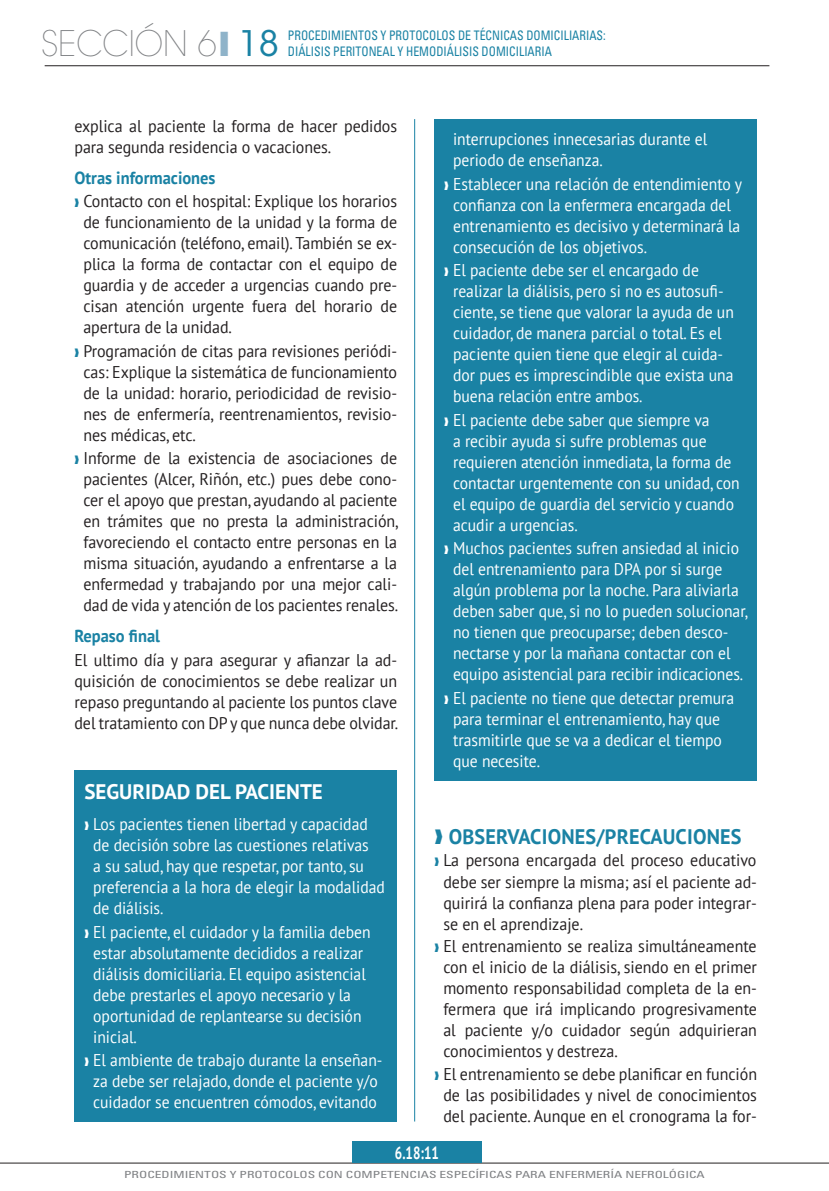
<style>
.page{position:relative;width:829px;height:1191px;background:#fff}
.page>*{position:absolute;margin:0;border:0;box-sizing:border-box;transform-origin:0 0}
.t1{font:200 35px "ITC Avant Garde Std";color:#808285;scale:.95 1}
.CPO_DE_TEXTO_GENERAL{font:700 21px "PT Sans";letter-spacing:.01em;color:#1a82a4;scale:.96 1}
.t2{font:700 21px "PT Sans";color:#fff}
.CPO_DE_TEXTO_GENERAL-2{font:700 17.5px "PT Sans";color:#1a82a4;scale:.94 1}
.t3{font:700 17.5px "PT Sans";color:#fff;scale:.75 1}
.t4{font:16.97px/21px "PT Sans";color:#fff;scale:.92 1}
.CPO_DE_TEXTO_GENERAL-3{font:16.97px/21px "PT Sans";letter-spacing:-.005em;color:#231f20;text-align:justify;scale:.94 1}
.BAJO_NUMERO{font:condensed 13.12px "Univers LT Std";color:#1a82a4;scale:.9 1}
.t5{font:condensed 9.8px "Univers LT Std";color:#808285;scale:1.37 1}
.s1{color:#8fb3c9}
.s2{font-weight:400;color:#1a82a4}
.s3{color:#1a82a4}
</style>
<div class="page">
<hr style="left:0;top:1162px;width:828px;height:1px;background:#231f20">
<hr style="left:45px;top:65px;width:724px;height:1px;background:#231f20">
<div style="left:74px;top:770px;width:323px;height:351px;background:#1a82a4"></div>
<div style="left:434px;top:119px;width:322px;height:661px;background:#1a82a4"></div>
<hr style="left:414px;top:119px;width:1px;height:1002px;background:#1a82a4">
<div style="left:352px;top:1141px;width:129px;height:22px;background:#1a82a4"></div>
<p class="t1" style="left:41px;top:23px;width:252px">SECCIÓN 6<span class="s1">❙</span> <span class="s2">18</span></p>
<p class="BAJO_NUMERO" style="left:288px;top:27px;width:354px">PROCEDIMIENTOS Y PROTOCOLOS DE TÉCNICAS DOMICILIARIAS:</p>
<p class="BAJO_NUMERO" style="left:288px;top:43px;width:295px">DIÁLISIS PERITONEAL Y HEMODIÁLISIS DOMICILIARIA</p>
<p class="CPO_DE_TEXTO_GENERAL-3" style="left:74px;top:115px;width:345px">explica al paciente la forma de hacer pedidos para segunda residencia o vacaciones.</p>
<p class="CPO_DE_TEXTO_GENERAL-2" style="left:74px;top:166px;width:152px">Otras informaciones</p>
<p class="CPO_DE_TEXTO_GENERAL-3" style="left:83px;top:190px;width:335px;text-indent:-9px"><span class="s3">❱</span> Contacto con el hospital: Explique los horarios de funcionamiento de la unidad y la forma de comunicación (teléfono, email). También se ex&shy;plica la forma de contactar con el equipo de guardia y de acceder a urgencias cuando pre&shy;cisan atención urgente fuera del horario de apertura de la unidad.</p>
<p class="CPO_DE_TEXTO_GENERAL-3" style="left:83px;top:340px;width:335px;text-indent:-9px"><span class="s3">❱</span> Programación de citas para revisiones periódi&shy;cas: Explique la sistemática de funcionamiento de la unidad: horario, periodicidad de revisio&shy;nes de enfermería, reentrenamientos, revisio&shy;nes médicas, etc.</p>
<p class="CPO_DE_TEXTO_GENERAL-3" style="left:74px;top:447px;width:346px;text-align:center"><span class="s3">❱</span> Informe de la existencia de asociaciones de pacientes (Alcer, Riñón, etc.) pues debe cono&shy;cer el apoyo que prestan, ayudando al paciente en trámites que no presta la administración, favoreciendo el contacto entre personas en la misma situación, ayudando a enfrentarse a la enfermedad y trabajando por una mejor cali&shy;dad de vida y atención de los pacientes renales.</p>
<p class="CPO_DE_TEXTO_GENERAL-2" style="left:74px;top:624px;width:92px">Repaso final</p>
<p class="CPO_DE_TEXTO_GENERAL-3" style="left:74px;top:649px;width:346px">El ultimo día y para asegurar y afianzar la ad&shy;quisición de conocimientos se debe realizar un repaso preguntando al paciente los puntos clave del tratamiento con DP y que nunca debe olvidar.</p>
<p class="t4" style="left:453px;top:128px;width:278px">interrupciones innecesarias durante el periodo de enseñanza.</p>
<p class="t4" style="left:453px;top:173px;width:315px;text-indent:-9px">❱ Establecer una relación de entendimiento y confianza con la enfermera encargada del entrenamiento es decisivo y determinará la consecución de los objetivos.</p>
<p class="t4" style="left:453px;top:259px;width:307px;text-indent:-9px">❱ El paciente debe ser el encargado de realizar la diálisis, pero si no es autosufi&shy;ciente, se tiene que valorar la ayuda de un cuidador, de manera parcial o total. Es el paciente quien tiene que elegir al cuida&shy;dor pues es imprescindible que exista una buena relación entre ambos.</p>
<p class="t4" style="left:453px;top:409px;width:313px;text-indent:-9px">❱ El paciente debe saber que siempre va<br>a recibir ayuda si sufre problemas que requieren atención inmediata, la forma de contactar urgentemente con su unidad, con el equipo de guardia del servicio y cuando acudir a urgencias.</p>
<p class="t4" style="left:453px;top:537px;width:322px;text-indent:-9px">❱ Muchos pacientes sufren ansiedad al inicio del entrenamiento para DPA por si surge algún problema por la noche. Para aliviarla deben saber que, si no lo pueden solucionar, no tienen que preocuparse; deben desco&shy;nectarse y por la mañana contactar con el equipo asistencial para recibir indicaciones.</p>
<p class="t4" style="left:453px;top:687px;width:307px;text-indent:-9px">❱ El paciente no tiene que detectar premura para terminar el entrenamiento, hay que trasmitirle que se va a dedicar el tiempo que necesite.</p>
<p class="t2" style="left:84px;top:778px;width:240px">SEGURIDAD DEL PACIENTE</p>
<p class="t4" style="left:93px;top:813px;width:319px;text-indent:-9px">❱ Los pacientes tienen libertad y capacidad de decisión sobre las cuestiones relativas<br>a su salud, hay que respetar, por tanto, su preferencia a la hora de elegir la modalidad de diálisis.</p>
<p class="t4" style="left:93px;top:921px;width:303px;text-indent:-9px">❱ El paciente, el cuidador y la familia deben estar absolutamente decididos a realizar diálisis domiciliaria. El equipo asistencial debe prestarles el apoyo necesario y la oportunidad de replantearse su decisión inicial.</p>
<p class="t4" style="left:84px;top:1049px;width:325px;text-align:center">❱ El ambiente de trabajo durante la enseñan&shy;za debe ser relajado, donde el paciente y/o cuidador se encuentren cómodos, evitando</p>
<p class="CPO_DE_TEXTO_GENERAL" style="left:434px;top:823px;width:321px">❱ OBSERVACIONES/PRECAUCIONES</p>
<p class="CPO_DE_TEXTO_GENERAL-3" style="left:443px;top:849px;width:335px;text-indent:-9px"><span class="s3">❱</span> La persona encargada del proceso educativo debe ser siempre la misma; así el paciente ad&shy;quirirá la confianza plena para poder integrar&shy;se en el aprendizaje.</p>
<p class="CPO_DE_TEXTO_GENERAL-3" style="left:443px;top:935px;width:335px;text-indent:-9px"><span class="s3">❱</span> El entrenamiento se realiza simultáneamente con el inicio de la diálisis, siendo en el primer momento responsabilidad completa de la en&shy;fermera que irá implicando progresivamente al paciente y/o cuidador según adquirieran conocimientos y destreza.</p>
<p class="CPO_DE_TEXTO_GENERAL-3" style="left:434px;top:1062px;width:345px;text-align:center"><span class="s3">❱</span> El entrenamiento se debe planificar en función de las posibilidades y nivel de conocimientos del paciente. Aunque en el cronograma la for-</p>
<p class="t3" style="left:395px;top:1141px;width:60px">6.18:11</p>
<p class="t5" style="left:124px;top:1168px;width:425px">PROCEDIMIENTOS Y PROTOCOLOS CON COMPETENCIAS ESPECÍFICAS PARA ENFERMERÍA NEFROLÓGICA</p>
</div>
